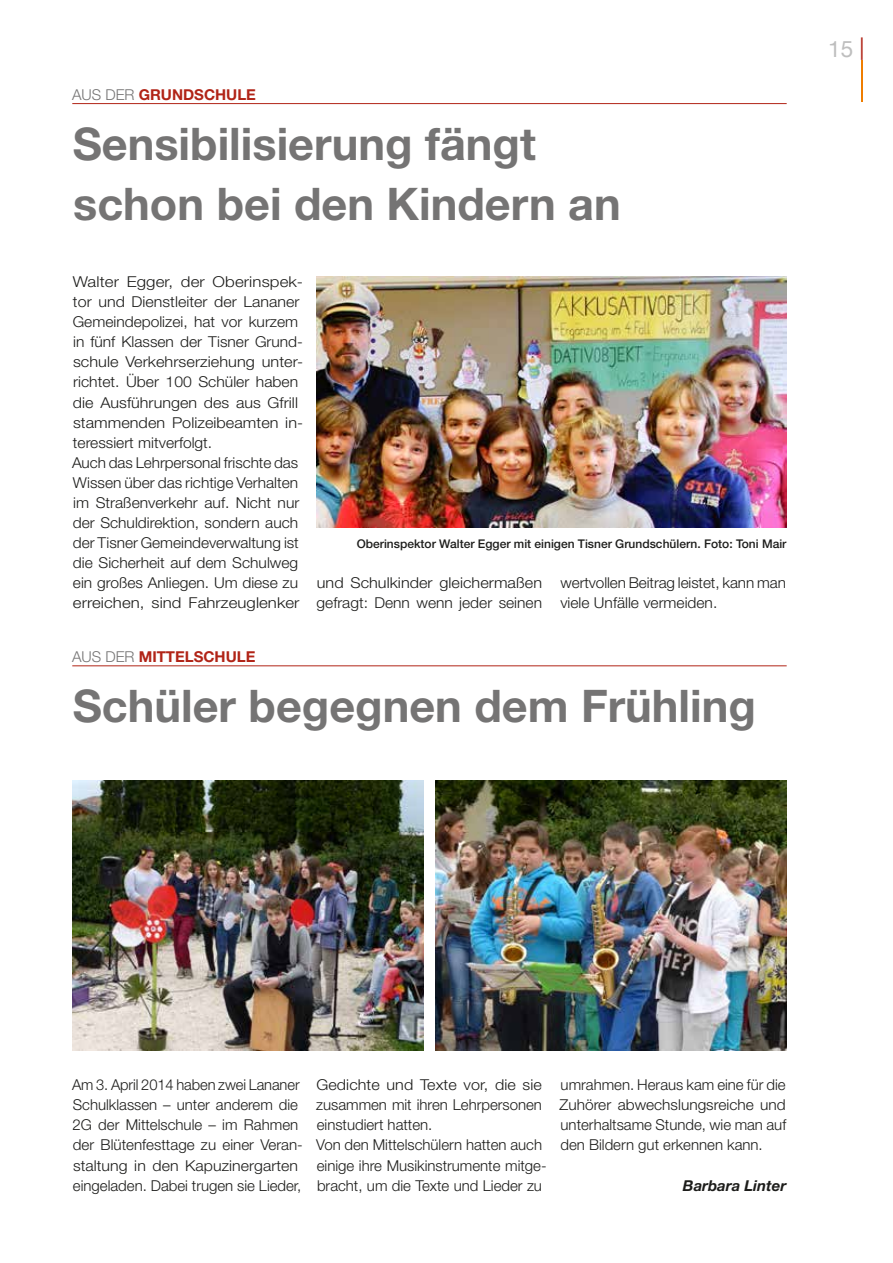
<style>
.page{position:relative;width:893px;height:1263px;background:#fff}
.page>*{position:absolute;margin:0;border:0;box-sizing:border-box;transform-origin:0 0}
.t1{font:700 45px/60px "Helvetica Neue";color:#757474}
.t2{font:22.5px "Helvetica Neue";color:#bebebe}
.t3{font:300 15px/20.1px "Helvetica Neue";color:#1d1d1b;scale:1.12 1}
.t4{font:300 15px/20.1px "Helvetica Neue";color:#1d1d1b}
.t5{font:300 15px/20.1px "Helvetica Neue";color:#1d1d1b;scale:1.08 1}
.t6{font:700 15px "Helvetica Neue";color:#b12417}
.t7{font:italic 700 15px "Helvetica Neue";color:#1d1d1b}
.t8{font:500 12px "Helvetica Neue";color:#1d1d1b}
.s1{font-weight:300;color:#757474}
.s2{color:#b12417}
</style>
<div class="page">
<hr style="left:72px;top:665px;width:715px;height:1px;background:#b12417">
<hr style="left:72px;top:103px;width:715px;height:1px;background:#b12417">
<img style="left:316px;top:276px;width:471px;height:252px">
<img style="left:72px;top:780px;width:351px;height:270px">
<img style="left:436px;top:780px;width:351px;height:270px">
<hr style="left:861px;top:60px;width:2px;height:42px;background:#ef7d00">
<p class="t6" style="left:72px;top:85px;width:185px"><span class="s1">AUS DER</span> GRUNDSCHULE</p>
<h1 class="t1" style="left:73px;top:113px;width:550px">Sensibilisierung fängt schon bei den Kindern an</h1>
<p class="t3" style="left:72px;top:271px;width:208px">Walter Egger, der Oberinspek&shy;tor und Dienstleiter der Lananer<br>Gemeindepolizei, hat vor kurzem in fünf Klassen der Tisner Grund&shy;schule Verkehrserziehung unter&shy;richtet. Über 100 Schüler haben die Ausführungen des aus Gfrill stammenden Polizeibeamten in&shy;teressiert mitverfolgt.<br>Auch das Lehrpersonal frischte das<br>Wissen über das richtige Verhalten im Straßenverkehr auf. Nicht nur der Schuldirektion, sondern auch der Tisner Gemeindeverwaltung ist die Sicherheit auf dem Schulweg ein großes Anliegen. Um diese zu erreichen, sind Fahrzeuglenker</p>
<p class="t8" style="left:357px;top:537px;width:431px">Oberinspektor Walter Egger mit einigen Tisner Grundschülern. Foto: Toni Mair</p>
<p class="t5" style="left:317px;top:572px;width:210px">und Schulkinder gleichermaßen gefragt: Denn wenn jeder seinen</p>
<p class="t4" style="left:560px;top:572px;width:227px">wertvollen Beitrag leistet, kann man viele Unfälle vermeiden.</p>
<p class="t6" style="left:72px;top:648px;width:185px"><span class="s1">AUS DER</span> MITTELSCHULE</p>
<h1 class="t1" style="left:73px;top:675px;width:685px">Schüler begegnen dem Frühling</h1>
<h2 class="t2" style="left:828px;top:35px;width:38px">15 <span class="s2">|</span></h2>
<p class="t4" style="left:72px;top:1074px;width:232px">Am 3. April 2014 haben zwei Lananer Schulklassen – unter anderem die 2G der Mittelschule – im Rahmen der Blütenfesttage zu einer Veran&shy;staltung in den Kapuzinergarten eingeladen. Dabei trugen sie Lieder,</p>
<p class="t5" style="left:316px;top:1074px;width:215px">Gedichte und Texte vor, die sie zusammen mit ihren Lehrpersonen einstudiert hatten.<br>Von den Mittelschülern hatten auch einige ihre Musikinstrumente mitge&shy;bracht, um die Texte und Lieder zu</p>
<p class="t4" style="left:559px;top:1074px;width:228px;text-align:justify">umrahmen. Heraus kam eine für die Zuhörer abwechslungsreiche und unterhaltsame Stunde, wie man auf den Bildern gut erkennen kann.</p>
<p class="t7" style="left:683px;top:1176px;width:105px">Barbara Linter</p>
</div>
